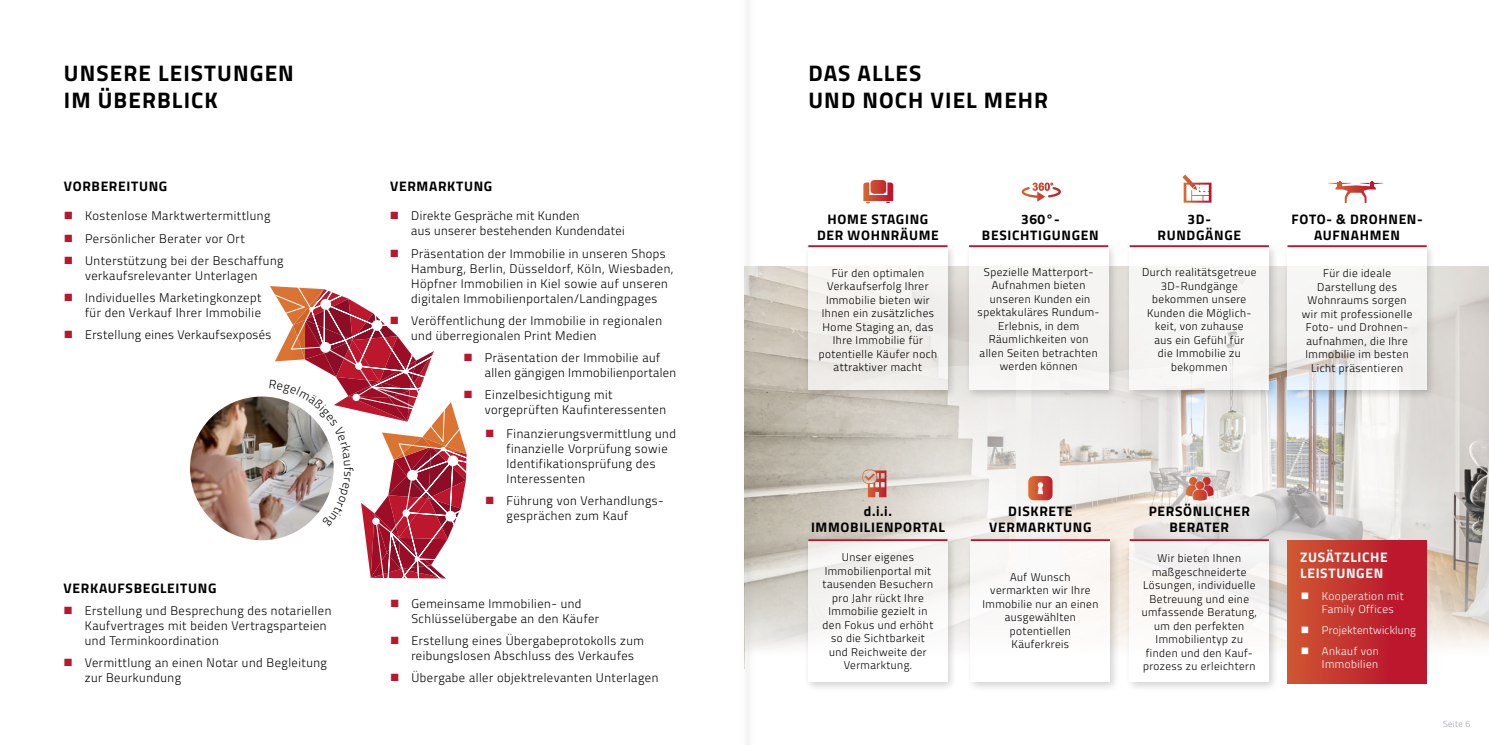
<style>
.page{position:relative;width:1489px;height:745px;background:#fff}
.page>*{position:absolute;margin:0;border:0;box-sizing:border-box;transform-origin:0 0}
.t1{font:700 22.5px/27px "Titillium Web";letter-spacing:.05em;color:#000}
.t2{font:700 13.75px/16.5px "Titillium Web";letter-spacing:.05em;color:#000;text-align:center}
.t3{font:700 13.75px/16.5px "Titillium Web";letter-spacing:.05em;color:#fff}
.t4{font:300 12.5px/15px "Titillium Web";letter-spacing:.04em;color:#000}
.t5{font:300 12.25px "Titillium Web";color:#000}
.t6{font:300 11.25px/13.5px "Titillium Web";letter-spacing:.04em;color:#000;text-align:center}
.t7{font:300 11.25px/13.5px "Titillium Web";letter-spacing:.04em;color:#fff}
.t8{font:300 11.25px/20.6px "Titillium Web";letter-spacing:.02em;color:#fff}
.t9{font:300 8.75px "Titillium Web";letter-spacing:.04em;color:#a09fa9}
</style>
<div class="page">
<img style="left:756px;top:266px;width:732px;height:171px">
<svg style="left:756px;top:575px;width:671px;height:106px"></svg>
<svg style="left:863px;top:180px;width:30px;height:23px"></svg>
<svg style="left:1021px;top:182px;width:39px;height:19px"></svg>
<svg style="left:1328px;top:182px;width:55px;height:21px"></svg>
<svg style="left:724px;top:365px;width:511px;height:282px;background:#c6c0b5"></svg>
<svg style="left:862px;top:365px;width:626px;height:282px"></svg>
<div style="left:803px;top:533px;width:154px;height:159px;background:#000;opacity:.26"></div>
<div style="left:808px;top:539px;width:139px;height:142px;background:#f8f7f6"></div>
<div style="left:965px;top:533px;width:154px;height:159px;background:#000;opacity:.26"></div>
<div style="left:970px;top:539px;width:139px;height:142px;background:#fff"></div>
<svg style="left:1028px;top:476px;width:24px;height:24px"></svg>
<svg style="left:862px;top:469px;width:24px;height:28px"></svg>
<div style="left:803px;top:242px;width:154px;height:158px;background:#000;opacity:.26"></div>
<div style="left:808px;top:247px;width:139px;height:143px;background:linear-gradient(to bottom,#fcfbfa,#ebe8e4)"></div>
<div style="left:963px;top:242px;width:155px;height:158px;background:#000;opacity:.26"></div>
<div style="left:968px;top:247px;width:140px;height:143px;background:#f5f5f3"></div>
<div style="left:1282px;top:242px;width:154px;height:158px;background:#000;opacity:.26"></div>
<svg style="left:1287px;top:247px;width:139px;height:143px;fill:#f5f5f4"></svg>
<hr style="left:808px;top:539px;width:139px;height:1px;background:#bb162d">
<hr style="left:808px;top:245px;width:139px;height:2px;background:#bb162d">
<hr style="left:968px;top:245px;width:140px;height:2px;background:#bb162d">
<svg style="left:1182px;top:175px;width:29px;height:27px"></svg>
<div style="left:1124px;top:242px;width:154px;height:158px;background:#000;opacity:.26"></div>
<div style="left:1129px;top:247px;width:139px;height:143px;background:#f6f6f5"></div>
<hr style="left:1129px;top:245px;width:139px;height:2px;background:#bb162d">
<hr style="left:1287px;top:245px;width:139px;height:2px;background:#bb162d">
<hr style="left:970px;top:539px;width:139px;height:1px;background:#bb162d">
<div style="left:1287px;top:539px;width:139px;height:143px;background:linear-gradient(to right,#ce5632,#b80c2c)"></div>
<img style="left:190px;top:396px;width:143px;height:144px;border-radius:72px">
<div style="left:1124px;top:533px;width:154px;height:159px;background:#000;opacity:.26"></div>
<div style="left:1129px;top:539px;width:139px;height:142px;background:#fbf8f6"></div>
<hr style="left:1129px;top:539px;width:139px;height:1px;background:#bb162d">
<svg style="left:1186px;top:476px;width:27px;height:24px"></svg>
<svg style="left:738px;top:0;width:18px;height:744px"></svg>
<svg style="left:1301px;top:592px;width:6px;height:6px"></svg>
<svg style="left:1301px;top:626px;width:6px;height:6px"></svg>
<svg style="left:1301px;top:646px;width:6px;height:7px"></svg>
<svg style="left:269px;top:286px;width:198px;height:293px"></svg>
<h1 class="t1" style="left:64px;top:58px;width:231px">UNSERE LEISTUNGEN<br>IM ÜBERBLICK</h1>
<h1 class="t1" style="left:808px;top:58px;width:241px">DAS ALLES<br>UND NOCH VIEL MEHR</h1>
<p class="t2" style="left:64px;top:177px;width:105px">VORBEREITUNG</p>
<p class="t4" style="left:85px;top:204px;width:200px;line-height:22.1px">Kostenlose Marktwertermittlung<br>Persönlicher Berater vor Ort<br>Unterstützung bei der Beschaffung</p>
<p class="t4" style="left:85px;top:263px;width:178px;line-height:22.1px">verkaufsrelevanter Unterlagen<br>Individuelles Marketingkonzept</p>
<p class="t4" style="left:85px;top:300px;width:188px;line-height:22.1px">für den Verkauf Ihrer Immobilie<br>Erstellung eines Verkaufsexposés</p>
<p class="t5" style="left:357px;top:466px;width:5px;rotate:90deg">f</p>
<p class="t2" style="left:64px;top:578px;width:154px">VERKAUFSBEGLEITUNG</p>
<p class="t4" style="left:85px;top:602px;width:248px">Erstellung und Besprechung des notariellen<br>Kaufvertrages mit beiden Vertragsparteien und Terminkoordination</p>
<p class="t4" style="left:85px;top:654px;width:244px">Vermittlung an einen Notar und Begleitung zur Beurkundung</p>
<p class="t2" style="left:390px;top:177px;width:104px">VERMARKTUNG</p>
<p class="t4" style="left:411px;top:208px;width:215px">Direkte Gespräche mit Kunden<br>aus unserer bestehenden Kundendatei</p>
<p class="t4" style="left:411px;top:245px;width:264px">Präsentation der Immobilie in unseren Shops Hamburg, Berlin, Düsseldorf, Köln, Wiesbaden, Höpfner Immobilien in Kiel sowie auf unseren digitalen Immobilienportalen/Landingpages</p>
<p class="t4" style="left:411px;top:312px;width:252px">Veröffentlichung der Immobilie in regionalen und überregionalen Print Medien</p>
<p class="t4" style="left:485px;top:349px;width:193px">Präsentation der Immobilie auf allen gängigen Immobilienportalen</p>
<p class="t4" style="left:485px;top:386px;width:183px">Einzelbesichtigung mit vorgeprüften Kaufinteressenten</p>
<p class="t4" style="left:506px;top:425px;width:171px">Finanzierungsvermittlung und finanzielle Vorprüfung sowie<br>Identifikationsprüfung des<br>Interessenten</p>
<p class="t4" style="left:506px;top:492px;width:158px">Führung von Verhandlungs&shy;gesprächen zum Kauf</p>
<p class="t4" style="left:411px;top:595px;width:189px">Gemeinsame Immobilien- und<br>Schlüsselübergabe an den Käufer</p>
<p class="t4" style="left:411px;top:632px;width:234px">Erstellung eines Übergabeprotokolls zum reibungslosen Abschluss des Verkaufes</p>
<p class="t4" style="left:411px;top:669px;width:248px">Übergabe aller objektrelevanten Unterlagen</p>
<p class="t2" style="left:817px;top:210px;width:123px">HOME STAGING<br>DER WOHNRÄUME</p>
<p class="t6" style="left:818px;top:265px;width:120px">Für den optimalen<br>Verkaufserfolg Ihrer<br>Immobilie bieten wir<br>Ihnen ein zusätzliches<br>Home Staging an, das<br>Ihre Immobilie für potentielle Käufer noch attraktiver macht</p>
<p class="t2" style="left:981px;top:210px;width:118px">360°-<br>BESICHTIGUNGEN</p>
<p class="t6" style="left:977px;top:264px;width:122px">Spezielle Matterport-<br>Aufnahmen bieten unseren Kunden ein spektakuläres Rundum-<br>Erlebnis, in dem<br>Räumlichkeiten von allen Seiten betrachten werden können</p>
<p class="t2" style="left:811px;top:502px;width:135px">d.i.i.<br>IMMOBILIENPORTAL</p>
<p class="t6" style="left:822px;top:549px;width:112px">Unser eigenes<br>Immobilienportal mit tausenden Besuchern pro Jahr rückt Ihre<br>Immobilie gezielt in den Fokus und erhöht so die Sichtbarkeit und Reichweite der<br>Vermarktung.</p>
<p class="t2" style="left:989px;top:502px;width:104px">DISKRETE<br>VERMARKTUNG</p>
<p class="t6" style="left:982px;top:569px;width:117px">Auf Wunsch vermarkten wir Ihre<br>Immobilie nur an einen ausgewählten potentiellen<br>Käuferkreis</p>
<p class="t2" style="left:1157px;top:210px;width:85px">3D-<br>RUNDGÄNGE</p>
<p class="t6" style="left:1142px;top:265px;width:116px">Durch realitätsgetreue<br>3D-Rundgänge bekommen unsere<br>Kunden die Möglich&shy;keit, von zuhause<br>aus ein Gefühl für<br>die Immobilie zu bekommen</p>
<p class="t2" style="left:1291px;top:210px;width:133px">FOTO- &amp; DROHNEN-<br>AUFNAHMEN</p>
<p class="t6" style="left:1301px;top:265px;width:112px">Für die ideale<br>Darstellung des<br>Wohnraums sorgen wir mit professionelle<br>Foto- und Drohnen&shy;aufnahmen, die Ihre<br>Immobilie im besten<br>Licht präsentieren</p>
<p class="t2" style="left:1148px;top:502px;width:103px">PERSÖNLICHER<br>BERATER</p>
<p class="t6" style="left:1141px;top:550px;width:117px">Wir bieten Ihnen maßgeschneiderte<br>Lösungen, individuelle<br>Betreuung und eine umfassende Beratung, um den perfekten<br>Immobilientyp zu finden und den Kauf&shy;prozess zu erleichtern</p>
<p class="t3" style="left:1299px;top:547px;width:89px">ZUSÄTZLICHE<br>LEISTUNGEN</p>
<p class="t7" style="left:1321px;top:588px;width:83px">Kooperation mit<br>Family Offices</p>
<p class="t8" style="left:1321px;top:618px;width:96px">Projektentwicklung<br>Ankauf von</p>
<p class="t7" style="left:1321px;top:656px;width:58px">Immobilien</p>
<p class="t9" style="left:1442px;top:716px;width:29px">Seite 6</p>
</div>
